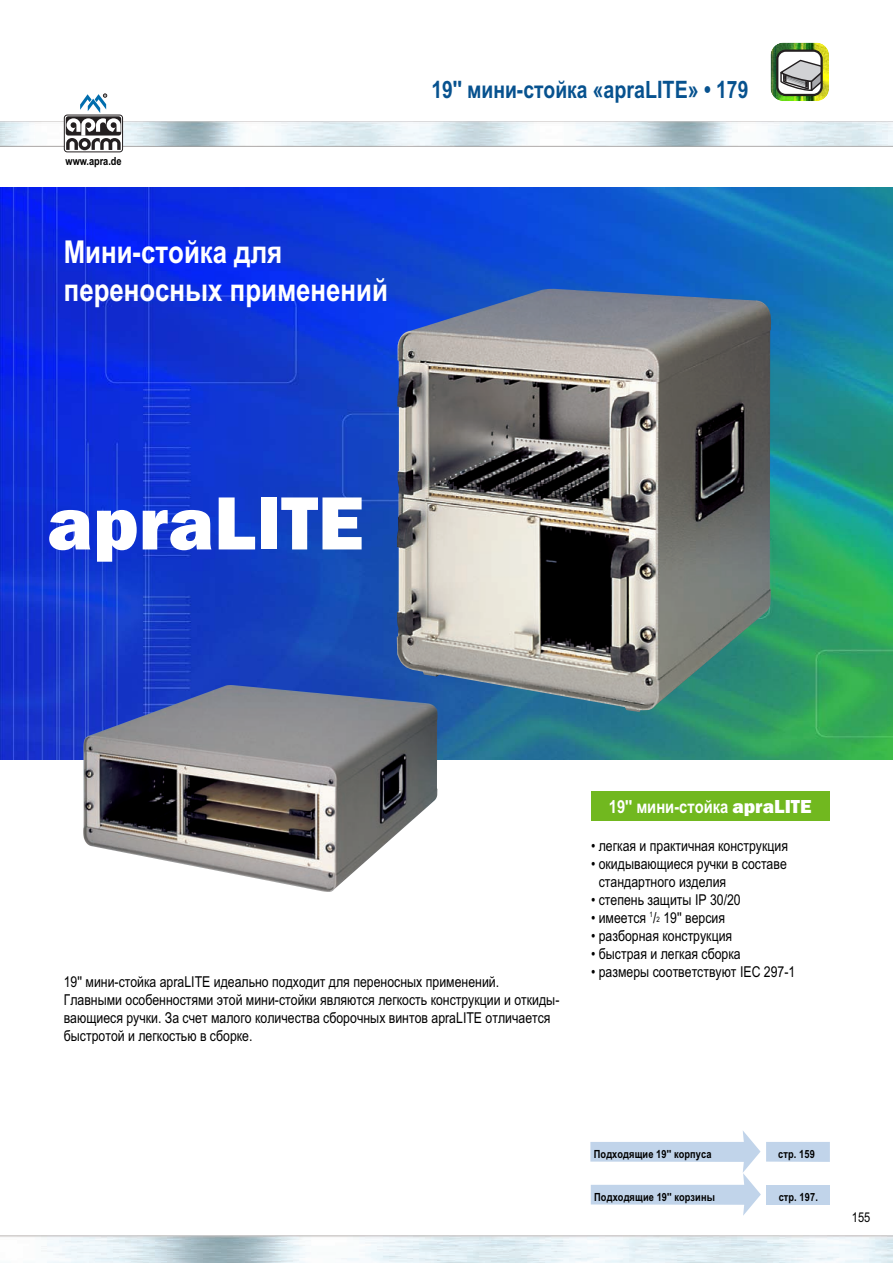
<style>
.page{position:relative;width:893px;height:1263px;background:#fff}
.page>*{position:absolute;margin:0;border:0;box-sizing:border-box;transform-origin:0 0}
.t1{font:800 78px "Franklin Gothic";color:#fff}
.t2{font:700 31.5px/37.8px "Arial Narrow";color:#fff}
.t3{font:700 24px "Arial Narrow";color:#07528f}
.t4{font:700 18px "Arial Narrow";color:#fff}
.t5{font:15px/18px "Arial Narrow";color:#000}
.t6{font:13.5px "Arial Narrow";color:#000}
.t7{font:700 11.25px "Arial Narrow";letter-spacing:.01em;color:#000}
.s1{font-family:"Franklin Gothic";font-weight:800;font-size:19.5px}
.s2{font-size:7.5px}
</style>
<div class="page">
<div style="left:64px;top:115px;width:59px;height:37px;border:1px solid #231f20;border-radius:3px"></div>
<svg style="left:66px;top:94px;width:55px;height:56px"></svg>
<img style="left:770px;top:43px;width:59px;height:58px;border-radius:13px">
<div style="left:777px;top:51px;width:45px;height:44px;background:#fff;border-radius:8px"></div>
<div style="left:776px;top:50px;width:47px;height:46px;border:2px solid #231f20;border-radius:8px"></div>
<svg style="left:778px;top:59px;width:44px;height:33px"></svg>
<img style="left:0;top:187px;width:893px;height:572px">
<div style="left:591px;top:791px;width:238px;height:30px;background:#71b81f"></div>
<img style="left:396px;top:288px;width:375px;height:424px">
<img style="left:83px;top:685px;width:354px;height:207px">
<div style="left:766px;top:1142px;width:64px;height:20px;background:#c1d4ea"></div>
<svg style="left:590px;top:1131px;width:171px;height:85px"></svg>
<div style="left:766px;top:1185px;width:64px;height:20px;background:#c1d4ea"></div>
<p class="t7" style="left:66px;top:155px;width:58px">www.apra.de</p>
<h2 class="t2" style="left:64px;top:234px;width:325px">Мини-стойка для переносных применений</h2>
<h3 class="t3" style="left:431px;top:76px;width:319px">19'' мини-стойка «apraLITE» • 179</h3>
<h1 class="t1" style="left:47px;top:477px;width:318px">apraLITE</h1>
<p class="t5" style="left:64px;top:973px;width:497px">19'' мини-стойка apraLITE идеально подходит для переносных применений.<br>Главными особенностями этой мини-стойки являются легкость конструкции и откиды&shy;вающиеся ручки. За счет малого количества сборочных винтов apraLITE отличается быстротой и легкостью в сборке.</p>
<p class="t4" style="left:609px;top:796px;width:204px">19'' мини-стойка <span class="s1">apraLITE</span></p>
<p class="t5" style="left:591px;top:836px;width:198px">• легкая и практичная конструкция</p>
<p class="t5" style="left:599px;top:854px;width:190px;text-indent:-8px">• окидывающиеся ручки в составе стандартного изделия</p>
<p class="t5" style="left:591px;top:890px;width:151px">• степень защиты IP 30/20</p>
<p class="t5" style="left:591px;top:908px;width:135px">• имеется <sup>1</sup>/<span class="s2">2</span> 19'' версия</p>
<p class="t5" style="left:591px;top:926px;width:143px">• разборная конструкция</p>
<p class="t5" style="left:591px;top:944px;width:151px">• быстрая и легкая сборка</p>
<p class="t5" style="left:591px;top:962px;width:206px">• размеры соответствуют IEC 297-1</p>
<p class="t7" style="left:594px;top:1147px;width:119px">Подходящие 19'' корпуса</p>
<p class="t7" style="left:778px;top:1147px;width:38px">стр. 159</p>
<p class="t7" style="left:594px;top:1190px;width:122px">Подходящие 19'' корзины</p>
<p class="t7" style="left:779px;top:1190px;width:41px">стр. 197.</p>
<p class="t6" style="left:852px;top:1209px;width:20px">155</p>
</div>
